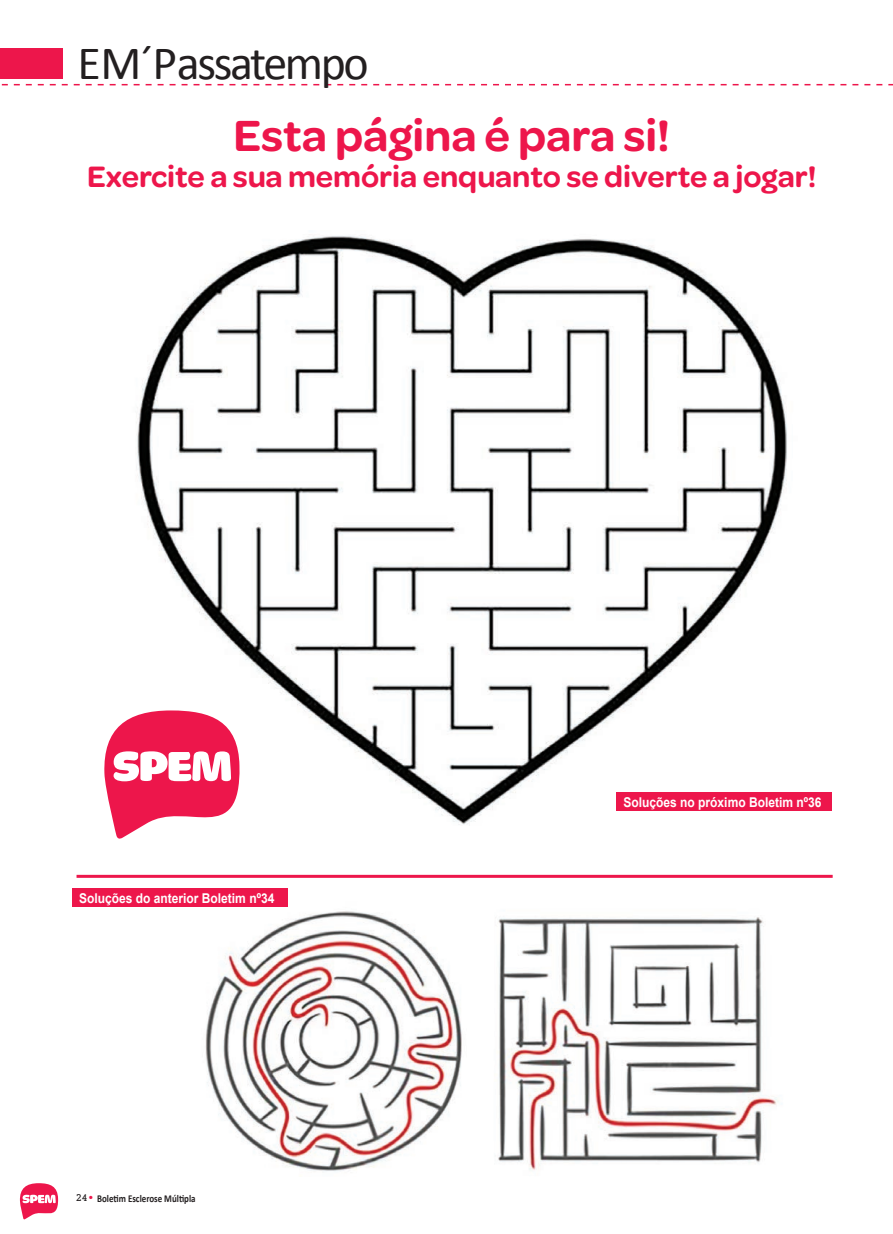
<style>
.page{position:relative;width:893px;height:1234px;background:#fff}
.page>*{position:absolute;margin:0;border:0;box-sizing:border-box;transform-origin:0 0}
.t1{font:48px "Calibri";letter-spacing:-.05em;color:#231f20}
.t2{font:600 46.5px "Omnes";color:#ed164b}
.t3{font:600 31.5px "Omnes";color:#ed164b}
.t4{font:700 13.5px "Arial";color:#fff;scale:.89 1}
.t5{font:700 10.5px "Calibri";color:#231f20;scale:.85 1}
.t6{font:500 9px "Apex Serif";color:#231f20}
.t7{font:4.5px "Zapf Dingbats ITC";color:#ed164b}
</style>
<div class="page">
<svg style="left:20px;top:1183px;width:39px;height:37px"></svg>
<div style="left:0;top:48px;width:62px;height:31px;background:#ed164b"></div>
<svg style="left:1px;top:84px;width:892px;height:1px"></svg>
<img style="left:136px;top:236px;width:662px;height:589px">
<img style="left:498px;top:917px;width:280px;height:253px">
<img style="left:197px;top:901px;width:265px;height:271px">
<svg style="left:104px;top:710px;width:137px;height:129px"></svg>
<div style="left:72px;top:888px;width:215px;height:18px;background:#ed164b"></div>
<div style="left:617px;top:791px;width:215px;height:19px;background:#ed164b"></div>
<hr style="left:77px;top:874px;width:756px;height:3px;background:#ed164b">
<p class="t1" style="left:77px;top:30px;width:293px">EM´Passatempo</p>
<p class="t2" style="left:234px;top:103px;width:438px">Esta página é para si!</p>
<p class="t3" style="left:87px;top:154px;width:731px">Exercite a sua memória enquanto se diverte a jogar!</p>
<p class="t4" style="left:79px;top:889px;width:221px">Soluções do anterior Boletim nº34</p>
<p class="t6" style="left:76px;top:1191px;width:12px">24</p>
<p class="t7" style="left:89px;top:1195px;width:5px">●</p>
<p class="t5" style="left:97px;top:1190px;width:117px">Boletim Esclerose Múltipla</p>
<p class="t4" style="left:623px;top:792px;width:224px">Soluções no próximo Boletim nº36</p>
</div>
